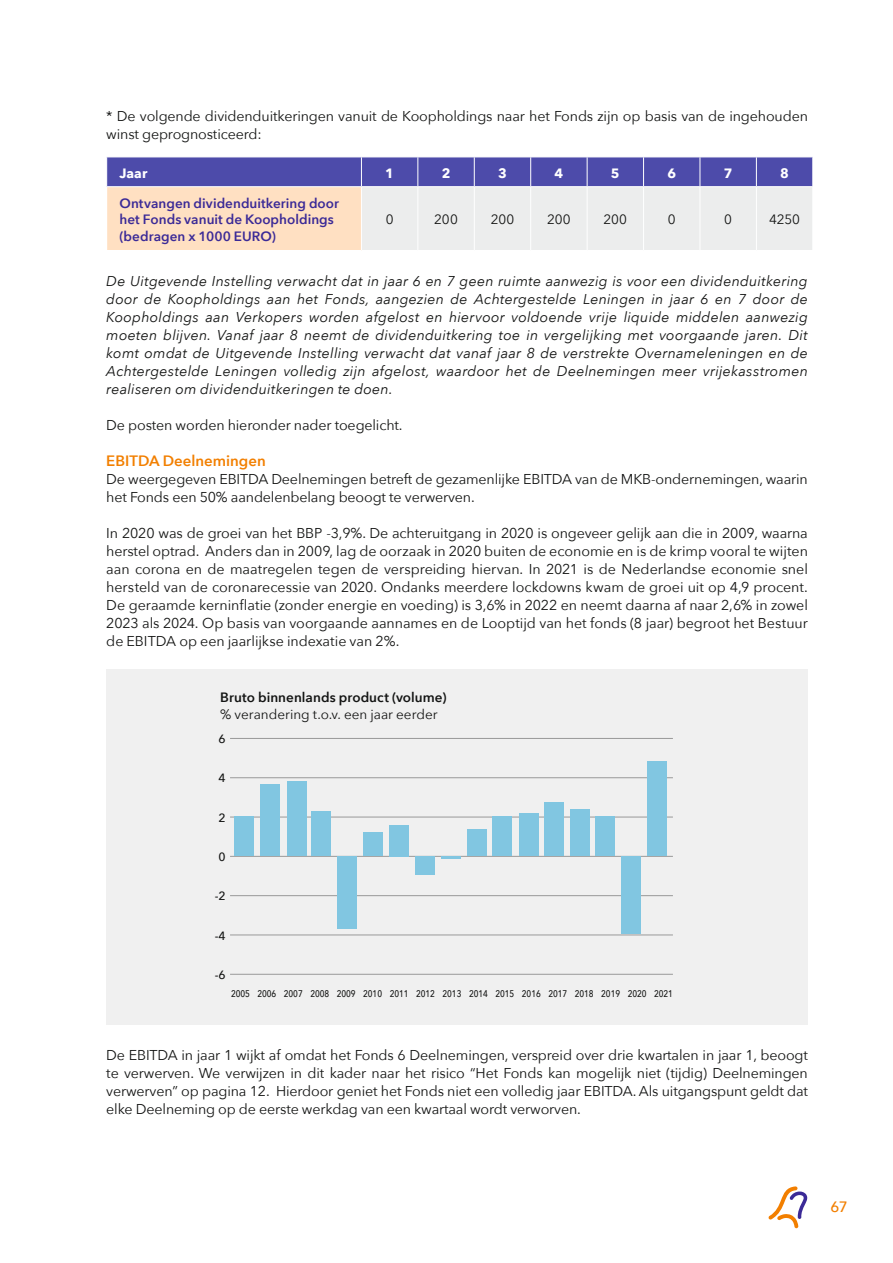
<style>
.page{position:relative;width:893px;height:1263px;background:#fff}
.page>*{position:absolute;margin:0;border:0;box-sizing:border-box;transform-origin:0 0}
.Bodytekst{font:600 15px "Avenir Next";color:#f27f00}
.t1{font:500 15px "Avenir Next";color:#f27f00}
.Bodytekst-2{font:14.25px/18px "Avenir Next";letter-spacing:-.01em;color:#131413}
.Bodytekst-3{font:italic 14.25px/18px "Avenir Next";letter-spacing:.015em;color:#131413;text-align:justify}
.Bodytekst-4{font:600 13.5px/16.5px "Avenir Next";letter-spacing:.005em;color:#3b2a97}
.Bodytekst-5{font:13.5px "Avenir Next";color:#131413}
.t2{font:600 13.5px "Avenir Next";letter-spacing:.005em;color:#131413}
.Bodytekst-6{font:700 13.5px "Avenir Next";color:#fff}
.Bodytekst-7{font:500 12px "Avenir Next";color:#131413}
.Bodytekst-8{font:500 9.75px "Avenir Next";letter-spacing:-.01em;color:#131413;scale:.83 1}
</style>
<div class="page">
<svg style="left:768px;top:1186px;width:40px;height:42px"></svg>
<svg style="left:106px;top:157px;width:707px;height:93px;background:#bfb7cd"></svg>
<hr style="left:106px;top:186px;width:255px;height:1px;background:#fff">
<hr style="left:106px;top:187px;width:1px;height:63px;background:#fff">
<hr style="left:361px;top:186px;width:57px;height:1px;background:#fff">
<hr style="left:361px;top:187px;width:1px;height:63px;background:#fff">
<hr style="left:418px;top:186px;width:56px;height:1px;background:#fff">
<hr style="left:417px;top:187px;width:1px;height:63px;background:#fff">
<hr style="left:474px;top:186px;width:57px;height:1px;background:#fff">
<hr style="left:474px;top:187px;width:1px;height:63px;background:#fff">
<hr style="left:531px;top:186px;width:56px;height:1px;background:#fff">
<hr style="left:530px;top:187px;width:1px;height:63px;background:#fff">
<hr style="left:587px;top:186px;width:56px;height:1px;background:#fff">
<hr style="left:587px;top:187px;width:1px;height:63px;background:#fff">
<hr style="left:643px;top:186px;width:57px;height:1px;background:#fff">
<hr style="left:643px;top:187px;width:1px;height:63px;background:#fff">
<hr style="left:700px;top:186px;width:56px;height:1px;background:#fff">
<hr style="left:700px;top:187px;width:1px;height:63px;background:#fff">
<hr style="left:756px;top:186px;width:57px;height:1px;background:#fff">
<hr style="left:756px;top:187px;width:1px;height:63px;background:#fff">
<hr style="left:812px;top:187px;width:1px;height:63px;background:#fff">
<div style="left:106px;top:670px;width:702px;height:355px;background:#f0f0f0"></div>
<hr style="left:230px;top:738px;width:443px;height:1px;background:#999">
<hr style="left:230px;top:777px;width:443px;height:1px;background:#999">
<hr style="left:230px;top:817px;width:443px;height:1px;background:#999">
<hr style="left:230px;top:856px;width:443px;height:1px;background:#999">
<hr style="left:230px;top:895px;width:443px;height:1px;background:#999">
<hr style="left:230px;top:934px;width:443px;height:1px;background:#999">
<hr style="left:230px;top:974px;width:443px;height:1px;background:#999">
<div style="left:234px;top:817px;width:19px;height:39px;background:#81c6e1"></div>
<div style="left:260px;top:784px;width:19px;height:72px;background:#81c6e1"></div>
<div style="left:288px;top:781px;width:19px;height:75px;background:#81c6e1"></div>
<div style="left:311px;top:811px;width:19px;height:45px;background:#81c6e1"></div>
<div style="left:338px;top:856px;width:19px;height:73px;background:#81c6e1"></div>
<div style="left:363px;top:832px;width:20px;height:24px;background:#81c6e1"></div>
<div style="left:389px;top:825px;width:19px;height:31px;background:#81c6e1"></div>
<div style="left:416px;top:856px;width:19px;height:19px;background:#81c6e1"></div>
<hr style="left:441px;top:856px;width:19px;height:3px;background:#81c6e1">
<div style="left:467px;top:829px;width:19px;height:27px;background:#81c6e1"></div>
<div style="left:493px;top:817px;width:19px;height:39px;background:#81c6e1"></div>
<div style="left:519px;top:813px;width:19px;height:43px;background:#81c6e1"></div>
<div style="left:545px;top:803px;width:19px;height:53px;background:#81c6e1"></div>
<div style="left:570px;top:809px;width:19px;height:47px;background:#81c6e1"></div>
<div style="left:596px;top:817px;width:19px;height:39px;background:#81c6e1"></div>
<div style="left:621px;top:856px;width:19px;height:77px;background:#81c6e1"></div>
<div style="left:647px;top:761px;width:19px;height:95px;background:#81c6e1"></div>
<p class="Bodytekst-2" style="left:106px;top:106px;width:703px">* De volgende dividenduitkeringen vanuit de Koopholdings naar het Fonds zijn op basis van de ingehouden winst geprognosticeerd:</p>
<p class="Bodytekst-6" style="left:119px;top:161px;width:29px">Jaar</p>
<p class="Bodytekst-6" style="left:385px;top:161px;width:10px">1</p>
<p class="Bodytekst-6" style="left:442px;top:161px;width:10px">2</p>
<p class="Bodytekst-6" style="left:498px;top:161px;width:10px">3</p>
<p class="Bodytekst-6" style="left:555px;top:161px;width:10px">4</p>
<p class="Bodytekst-6" style="left:611px;top:161px;width:10px">5</p>
<p class="Bodytekst-6" style="left:667px;top:161px;width:10px">6</p>
<p class="Bodytekst-6" style="left:724px;top:161px;width:10px">7</p>
<p class="Bodytekst-6" style="left:780px;top:161px;width:10px">8</p>
<p class="Bodytekst-4" style="left:119px;top:195px;width:221px">Ontvangen dividenduitkering door het Fonds vanuit de Koopholdings (bedragen x 1000 EURO)</p>
<p class="Bodytekst-5" style="left:386px;top:208px;width:9px">0</p>
<p class="Bodytekst-5" style="left:434px;top:208px;width:25px">200</p>
<p class="Bodytekst-5" style="left:491px;top:208px;width:25px">200</p>
<p class="Bodytekst-5" style="left:547px;top:208px;width:25px">200</p>
<p class="Bodytekst-5" style="left:603px;top:208px;width:25px">200</p>
<p class="Bodytekst-5" style="left:668px;top:208px;width:9px">0</p>
<p class="Bodytekst-5" style="left:724px;top:208px;width:9px">0</p>
<p class="Bodytekst-5" style="left:769px;top:208px;width:32px">4250</p>
<p class="Bodytekst-3" style="left:106px;top:271px;width:703px">De Uitgevende Instelling verwacht dat in jaar 6 en 7 geen ruimte aanwezig is voor een dividenduitkering door de Koopholdings aan het Fonds, aangezien de Achtergestelde Leningen in jaar 6 en 7 door de Koopholdings aan Verkopers worden afgelost en hiervoor voldoende vrije liquide middelen aanwezig moeten blijven. Vanaf jaar 8 neemt de dividenduitkering toe in vergelijking met voorgaande jaren. Dit komt omdat de Uitgevende Instelling verwacht dat vanaf jaar 8 de verstrekte Overnameleningen en de Achtergestelde Leningen volledig zijn afgelost, waardoor het de Deelnemingen meer vrijekasstromen realiseren om dividenduitkeringen te doen.</p>
<p class="Bodytekst-2" style="left:106px;top:415px;width:298px">De posten worden hieronder nader toegelicht.</p>
<p class="Bodytekst" style="left:106px;top:448px;width:161px">EBITDA Deelnemingen</p>
<p class="Bodytekst-2" style="left:106px;top:469px;width:703px">De weergegeven EBITDA Deelnemingen betreft de gezamenlijke EBITDA van de MKB-ondernemingen, waarin het Fonds een 50% aandelenbelang beoogt te verwerven.</p>
<p class="Bodytekst-2" style="left:106px;top:523px;width:703px;text-align:justify">In 2020 was de groei van het BBP -3,9%. De achteruitgang in 2020 is ongeveer gelijk aan die in 2009, waarna herstel optrad. Anders dan in 2009, lag de oorzaak in 2020 buiten de economie en is de krimp vooral te wijten aan corona en de maatregelen tegen de verspreiding hiervan. In 2021 is de Nederlandse economie snel hersteld van de coronarecessie van 2020. Ondanks meerdere lockdowns kwam de groei uit op 4,9 procent.<br>De geraamde kerninflatie (zonder energie en voeding) is 3,6% in 2022 en neemt daarna af naar 2,6% in zowel 2023 als 2024. Op basis van voorgaande aannames en de Looptijd van het fonds (8 jaar) begroot het Bestuur de EBITDA op een jaarlijkse indexatie van 2%.</p>
<p class="t2" style="left:220px;top:686px;width:228px">Bruto binnenlands product (volume)</p>
<p class="Bodytekst-5" style="left:220px;top:702px;width:219px">% verandering t.o.v. een jaar eerder</p>
<p class="Bodytekst-7" style="left:218px;top:729px;width:9px">6</p>
<p class="Bodytekst-7" style="left:218px;top:768px;width:9px">4</p>
<p class="Bodytekst-7" style="left:218px;top:807px;width:9px">2</p>
<p class="Bodytekst-7" style="left:218px;top:846px;width:9px">0</p>
<p class="Bodytekst-7" style="left:215px;top:886px;width:12px">-2</p>
<p class="Bodytekst-7" style="left:215px;top:925px;width:12px">-4</p>
<p class="Bodytekst-7" style="left:215px;top:964px;width:12px">-6</p>
<p class="Bodytekst-8" style="left:231px;top:985px;width:534px">2005 2006 2007 2008 2009 2010 2011 2012 2013 2014 2015 2016 2017 2018 2019 2020 2021</p>
<p class="Bodytekst-2" style="left:106px;top:1045px;width:703px;text-align:justify">De EBITDA in jaar 1 wijkt af omdat het Fonds 6 Deelnemingen, verspreid over drie kwartalen in jaar 1, beoogt te verwerven. We verwijzen in dit kader naar het risico “Het Fonds kan mogelijk niet (tijdig) Deelnemingen verwerven” op pagina 12. Hierdoor geniet het Fonds niet een volledig jaar EBITDA. Als uitgangspunt geldt dat elke Deelneming op de eerste werkdag van een kwartaal wordt verworven.</p>
<p class="t1" style="left:831px;top:1194px;width:18px">67</p>
</div>
